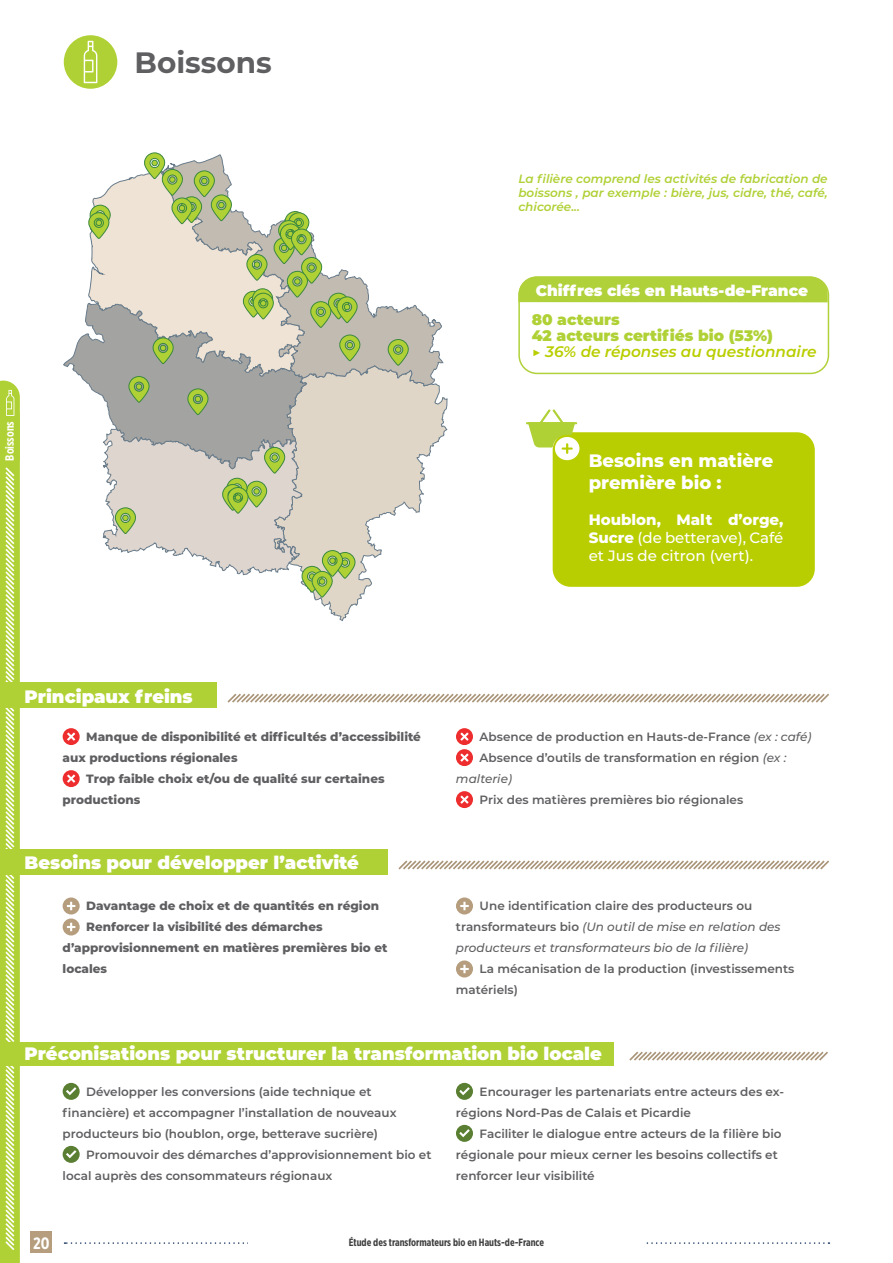
<style>
.page{position:relative;width:893px;height:1263px;background:#fff}
.page>*{position:absolute;margin:0;border:0;box-sizing:border-box;transform-origin:0 0}
.t1{font:700 29.4px "Montserrat";color:#5f5f62}
.t2{font:900 18px "Montserrat";color:#fff}
.Texte_paragraphe_tra{font:800 18px "Montserrat";color:#fff}
.t3{font:700 16.5px "Gotham X Narrow";color:#fff}
.t4{font:900 15.3px "Montserrat";color:#b0d136}
.t5{font:italic 600 15.3px "Montserrat";color:#b9ce00}
.t6{font:900 15.3px "Montserrat";color:#fff}
.Texte_paragraphe_tra-2{font:500 15px/18px "Montserrat";color:#fff;text-align:justify}
.Texte_paragraphe_tra-3{font:600 12px/21px "Montserrat";color:#5f5f62}
.Texte_paragraphe_tra-4{font:800 12px/21px "Montserrat";color:#5f5f62}
.Texte_paragraphe_tra-5{font:italic 500 12px/21px "Montserrat";color:#5f5f62}
.Texte_paragraphe_tra-6{font:italic 600 12px/14.4px "Montserrat";color:#b0d136;text-align:justify}
.t7{font:700 12px "Gotham X Narrow";color:#fff}
.t8{font:700 10.5px "Gotham X Narrow";color:#3e3e3f}
.s1{font-weight:800}
.s2{font-weight:500;font-style:italic}
.s3{font-weight:600;font-style:normal}
</style>
<div class="page">
<div style="left:64px;top:35px;width:53px;height:54px;background:#b0d136;border-radius:50%"></div>
<svg style="left:84px;top:41px;width:13px;height:42px"></svg>
<svg style="left:0;top:381px;width:20px;height:882px;background:#bed95b"></svg>
<svg style="left:63px;top:897px;width:17px;height:38px"></svg>
<svg style="left:456px;top:897px;width:17px;height:17px"></svg>
<svg style="left:456px;top:960px;width:17px;height:17px"></svg>
<svg style="left:63px;top:1083px;width:17px;height:17px"></svg>
<svg style="left:63px;top:1146px;width:17px;height:17px"></svg>
<svg style="left:456px;top:1083px;width:17px;height:17px"></svg>
<svg style="left:456px;top:1125px;width:17px;height:17px"></svg>
<svg style="left:63px;top:728px;width:17px;height:17px"></svg>
<svg style="left:63px;top:770px;width:17px;height:17px"></svg>
<svg style="left:456px;top:728px;width:17px;height:38px"></svg>
<svg style="left:456px;top:791px;width:17px;height:17px"></svg>
<div style="left:0;top:682px;width:217px;height:26px;background:#b0d136"></div>
<svg style="left:227px;top:693px;width:602px;height:10px"></svg>
<div style="left:0;top:849px;width:387px;height:26px;background:#b0d136"></div>
<svg style="left:398px;top:860px;width:431px;height:10px"></svg>
<div style="left:0;top:1042px;width:614px;height:24px;background:#b0d136"></div>
<svg style="left:629px;top:1051px;width:199px;height:10px"></svg>
<svg style="left:65px;top:1242px;width:764px;height:2px"></svg>
<div style="left:248px;top:1238px;width:397px;height:12px;background:#fff"></div>
<div style="left:31px;top:1232px;width:21px;height:21px;background:#b59d7d"></div>
<svg style="left:63px;top:152px;width:385px;height:469px"></svg>
<div style="left:298px;top:236px;width:7px;height:6px;border:1px solid #3b883f;border-radius:50%"></div>
<div style="left:518px;top:276px;width:311px;height:98px;border:2px solid #b0d13a;border-radius:18px"></div>
<div style="left:518px;top:276px;width:310px;height:26px;background:#b0d13a"></div>
<div style="left:553px;top:432px;width:262px;height:155px;background:#b9ce00;border-radius:18px"></div>
<hr style="left:526px;top:422px;width:51px;height:2px;background:#b0d136">
<svg style="left:528px;top:409px;width:51px;height:51px"></svg>
<p class="t1" style="left:135px;top:42px;width:139px">Boissons</p>
<p class="t7" style="left:2px;top:460px;width:41px;rotate:-90deg">Boissons</p>
<p class="Texte_paragraphe_tra-6" style="left:518px;top:171px;width:311px">La filière comprend les activités de fabrication de boissons , par exemple : bière, jus, cidre, thé, café, chicorée...</p>
<p class="t6" style="left:536px;top:279px;width:274px">Chiffres clés en Hauts-de-France</p>
<p class="t4" style="left:532px;top:308px;width:90px">80 acteurs</p>
<p class="t4" style="left:532px;top:324px;width:243px">42 acteurs certifiés bio (53%)</p>
<p class="t5" style="left:532px;top:341px;width:287px">▶ 36% de réponses au questionnaire</p>
<p class="Texte_paragraphe_tra" style="left:589px;top:447px;width:186px">Besoins en matière</p>
<p class="Texte_paragraphe_tra" style="left:589px;top:469px;width:135px">première bio :</p>
<p class="Texte_paragraphe_tra-2" style="left:589px;top:510px;width:196px"><span class="s1">Houblon, Malt d’orge, Sucre</span> (de betterave), Café et Jus de citron (vert).</p>
<p class="t2" style="left:24px;top:683px;width:170px">Principaux freins</p>
<p class="Texte_paragraphe_tra-4" style="left:63px;top:725px;width:360px;text-indent:24px">Manque de disponibilité et difficultés d’accessibilité aux productions régionales</p>
<p class="Texte_paragraphe_tra-4" style="left:63px;top:767px;width:323px;text-indent:24px">Trop faible choix et/ou de qualité sur certaines productions</p>
<p class="t2" style="left:24px;top:849px;width:336px">Besoins pour développer l’activité</p>
<p class="Texte_paragraphe_tra-4" style="left:86px;top:895px;width:294px">Davantage de choix et de quantités en région</p>
<p class="Texte_paragraphe_tra-4" style="left:63px;top:916px;width:326px;text-indent:24px">Renforcer la visibilité des démarches d’approvisionnement en matières premières bio et locales</p>
<p class="Texte_paragraphe_tra-3" style="left:480px;top:725px;width:333px">Absence de production en Hauts-de-France <span class="s2">(ex : café)</span></p>
<p class="Texte_paragraphe_tra-3" style="left:456px;top:746px;width:332px;text-indent:24px">Absence d’outils de transformation en région <span class="s2">(ex : malterie)</span></p>
<p class="Texte_paragraphe_tra-3" style="left:480px;top:788px;width:265px">Prix des matières premières bio régionales</p>
<p class="Texte_paragraphe_tra-5" style="left:456px;top:895px;width:326px;text-indent:24px"><span class="s3">Une identification claire des producteurs ou transformateurs bio</span> (Un outil de mise en relation des producteurs et transformateurs bio de la filière)</p>
<p class="Texte_paragraphe_tra-3" style="left:456px;top:958px;width:340px;text-indent:24px">La mécanisation de la production (investissements matériels)</p>
<p class="t2" style="left:24px;top:1040px;width:579px">Préconisations pour structurer la transformation bio locale</p>
<p class="Texte_paragraphe_tra-3" style="left:63px;top:1080px;width:335px;text-indent:24px">Développer les conversions (aide technique et financière) et accompagner l’installation de nouveaux producteurs bio (houblon, orge, betterave sucrière)</p>
<p class="Texte_paragraphe_tra-3" style="left:63px;top:1143px;width:370px;text-indent:24px">Promouvoir des démarches d’approvisionnement bio et local auprès des consommateurs régionaux</p>
<p class="Texte_paragraphe_tra-3" style="left:456px;top:1080px;width:329px;text-indent:24px">Encourager les partenariats entre acteurs des ex&shy;régions Nord-Pas de Calais et Picardie</p>
<p class="Texte_paragraphe_tra-3" style="left:456px;top:1122px;width:327px;text-indent:24px">Faciliter le dialogue entre acteurs de la filière bio régionale pour mieux cerner les besoins collectifs et renforcer leur visibilité</p>
<p class="t3" style="left:33px;top:1233px;width:18px">20</p>
<p class="t8" style="left:349px;top:1236px;width:197px">Étude des transformateurs bio en Hauts-de-France</p>
</div>
